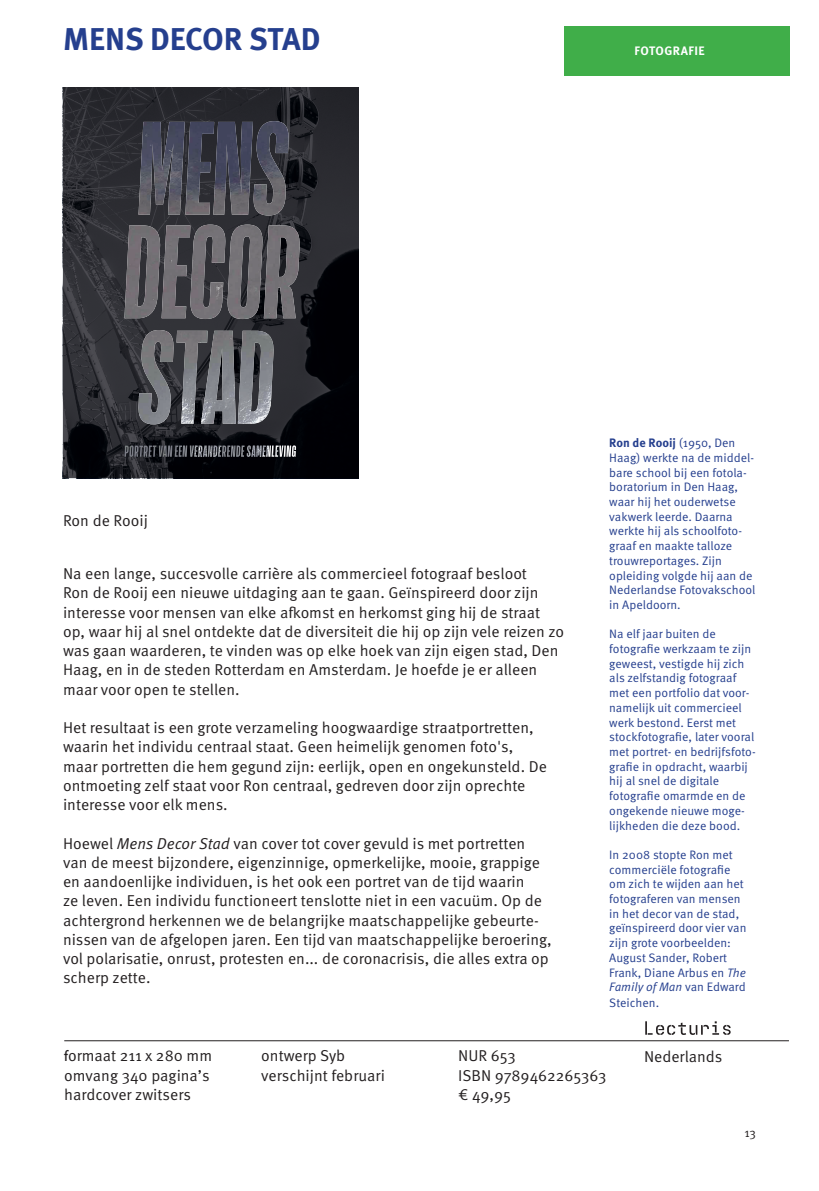
<style>
.page{position:relative;width:819px;height:1191px;background:#fff}
.page>*{position:absolute;margin:0;border:0;box-sizing:border-box;transform-origin:0 0}
.t1{font:700 31.5px "Meta Pro";color:#253f8e}
.t2{font:15.75px/19.2px "Meta Pro Norm";color:#231f20}
.t3{font:12.25px/14.7px "Meta Pro Norm";color:#253f8e}
.t4{font:12.25px "Meta Pro Norm Ita";color:#253f8e}
.t5{font:700 12.25px "Meta Pro";color:#253f8e}
.t6{font:700 12.25px "Meta Pro";letter-spacing:.03em;color:#fff}
.t7{font:12.25px "Meta Pro Norm";color:#231f20}
.s1{font-family:"Meta Pro Norm Ita"}
.s2{font-family:"Meta Pro Norm";font-weight:400}
.s3{font-family:"Meta Pro Norm"}
.s4{font-family:"Gill Sans"}
</style>
<div class="page">
<svg style="left:645px;top:1021px;width:85px;height:14px"></svg>
<hr style="left:64px;top:1040px;width:724px;height:1px;background:#231f20">
<img style="left:63px;top:87px;width:295px;height:391px">
<img style="left:124px;top:225px;width:176px;height:94px">
<img style="left:138px;top:121px;width:151px;height:94px">
<img style="left:138px;top:330px;width:136px;height:94px">
<svg style="left:124px;top:445px;width:5px;height:12px"></svg>
<img style="left:129px;top:445px;width:167px;height:12px">
<div style="left:564px;top:26px;width:225px;height:50px;background:#40ae49"></div>
<h1 class="t1" style="left:63px;top:14px;width:259px">MENS DECOR STAD</h1>
<p class="t6" style="left:634px;top:41px;width:72px">FOTOGRAFIE</p>
<p class="t2" style="left:63px;top:510px;width:86px">Ron de Rooij</p>
<p class="t2" style="left:63px;top:563px;width:502px">Na een lange, succesvolle carrière als commercieel fotograaf besloot<br>Ron de Rooij een nieuwe uitdaging aan te gaan. Geïnspireerd door zijn interesse voor mensen van elke afkomst en herkomst ging hij de straat op, waar hij al snel ontdekte dat de diversiteit die hij op zijn vele reizen zo was gaan waarderen, te vinden was op elke hoek van zijn eigen stad, Den Haag, en in de steden Rotterdam en Amsterdam. Je hoefde je er alleen maar voor open te stellen.</p>
<p class="t2" style="left:63px;top:717px;width:485px">Het resultaat is een grote verzameling hoogwaardige straatportretten, waarin het individu centraal staat. Geen heimelijk genomen foto's, maar portretten die hem gegund zijn: eerlijk, open en ongekunsteld. De ontmoeting zelf staat voor Ron centraal, gedreven door zijn oprechte interesse voor elk mens.</p>
<p class="t2" style="left:63px;top:832px;width:490px">Hoewel <span class="s1">Mens Decor Stad</span> van cover tot cover gevuld is met portretten van de meest bijzondere, eigenzinnige, opmerkelijke, mooie, grappige en aandoenlijke individuen, is het ook een portret van de tijd waarin<br>ze leven. Een individu functioneert tenslotte niet in een vacuüm. Op de achtergrond herkennen we de belangrijke maatschappelijke gebeurte&shy;nissen van de afgelopen jaren. Een tijd van maatschappelijke beroering, vol polarisatie, onrust, protesten en... de coronacrisis, die alles extra op scherp zette.</p>
<p class="t5" style="left:609px;top:433px;width:128px">Ron de Rooij <span class="s2">(1950, Den</span></p>
<p class="t3" style="left:609px;top:449px;width:148px">Haag) werkte na de middel&shy;bare school bij een fotola&shy;boratorium in Den Haag, waar hij het ouderwetse vakwerk leerde. Daarna werkte hij als schoolfoto&shy;graaf en maakte talloze trouwreportages. Zijn opleiding volgde hij aan de<br>Nederlandse Fotovakschool in Apeldoorn.</p>
<p class="t3" style="left:609px;top:626px;width:148px">Na elf jaar buiten de fotografie werkzaam te zijn geweest, vestigde hij zich als zelfstandig fotograaf met een portfolio dat voor&shy;namelijk uit commercieel werk bestond. Eerst met stockfotografie, later vooral met portret- en bedrijfsfoto&shy;grafie in opdracht, waarbij hij al snel de digitale fotografie omarmde en de ongekende nieuwe moge&shy;lijkheden die deze bood.</p>
<p class="t3" style="left:609px;top:846px;width:139px">In 2008 stopte Ron met commerciële fotografie om zich te wijden aan het fotograferen van mensen in het decor van de stad, geïnspireerd door vier van zijn grote voorbeelden:<br>August Sander, Robert<br>Frank, Diane Arbus en <span class="s1">The</span></p>
<p class="t4" style="left:609px;top:977px;width:138px">Family of Man <span class="s3">van Edward</span></p>
<p class="t3" style="left:609px;top:994px;width:51px">Steichen.</p>
<p class="t2" style="left:64px;top:1045px;width:149px"><span class="s4">f</span>ormaat 211 x 280 mm omvang 340 pagina’s hardcover zwitsers</p>
<p class="t2" style="left:261px;top:1045px;width:125px">ontwerp Syb verschijnt februari</p>
<p class="t2" style="left:458px;top:1045px;width:150px">NUR 653<br>ISBN 9789462265363 € 49,95</p>
<p class="t2" style="left:644px;top:1046px;width:80px">Nederlands</p>
<p class="t7" style="left:744px;top:1123px;width:13px">13</p>
</div>
